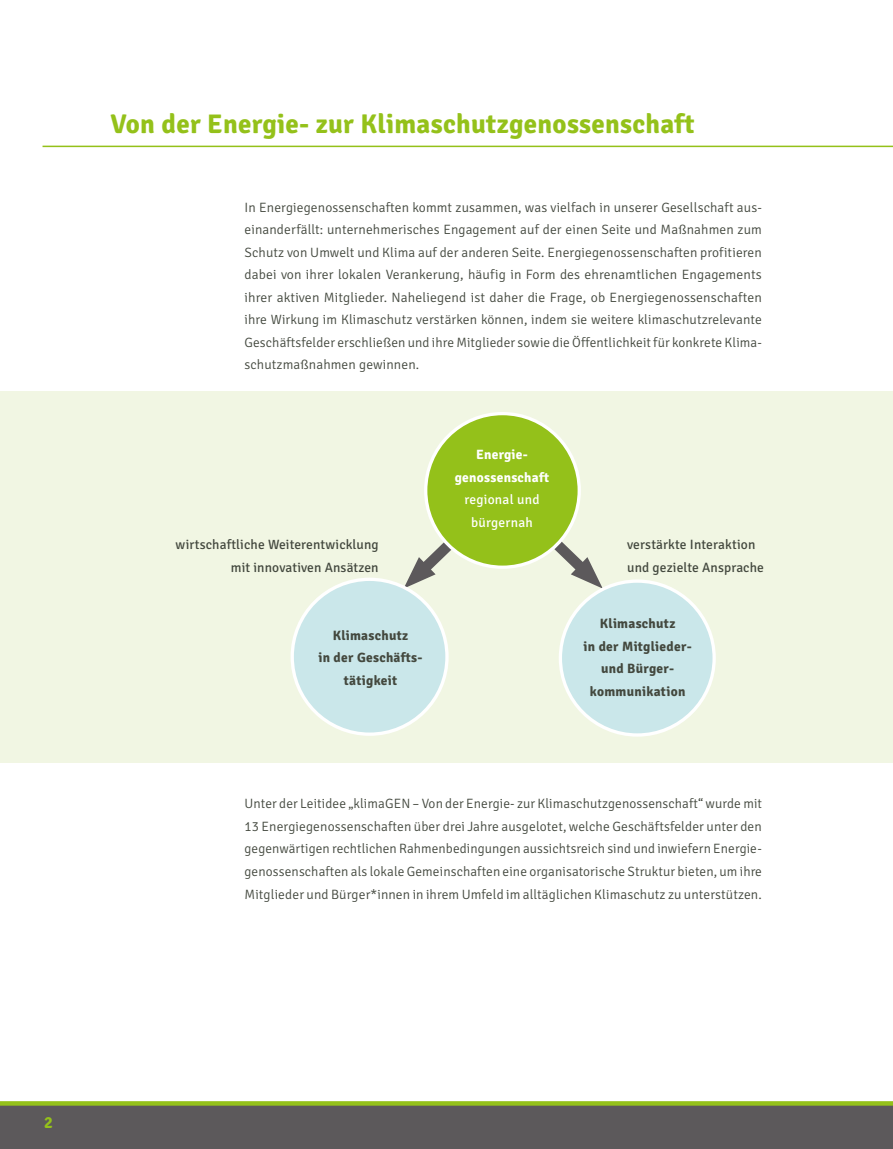
<style>
.page{position:relative;width:893px;height:1149px;background:#fff}
.page>*{position:absolute;margin:0;border:0;box-sizing:border-box;transform-origin:0 0}
.U1__Kapitelüberschri{font:700 27px "Signika";letter-spacing:.01em;color:#94c11a}
.t1{font:700 16.5px "Signika";color:#94c11a}
.Fließtext{font:300 13.5px/22.5px "Signika";letter-spacing:.01em;color:#43483e;text-align:justify}
.Grafik_Text_schwarz{font:13.5px/22.5px "Signika";letter-spacing:.01em;color:#43483e;text-align:right}
.Grafik_Text_weiß{font:700 13.5px/22.5px "Signika";letter-spacing:.02em;color:#43483e;text-align:center}
.Grafik_Text_weiß-2{font:700 13.5px/22.5px "Signika";letter-spacing:.02em;color:#fff;text-align:center}
.Grafik_Text_weiß-3{font:13.5px/22.5px "Signika";letter-spacing:.02em;color:#fff;text-align:center}
</style>
<div class="page">
<svg style="left:0;top:1101px;width:893px;height:47px;background:#616355"></svg>
<div style="left:0;top:391px;width:893px;height:371px;background:#f1f6e3"></div>
<hr style="left:43px;top:146px;width:850px;height:1px;background:#94c11a">
<svg style="left:402px;top:521px;width:71px;height:69px"></svg>
<svg style="left:534px;top:521px;width:70px;height:69px"></svg>
<div style="left:292px;top:579px;width:155px;height:155px;background:#cae7ea;border-radius:50%"></div>
<div style="left:291px;top:577px;width:158px;height:158px;border:3px solid #fff;border-radius:50%"></div>
<div style="left:560px;top:581px;width:154px;height:153px;background:#cae7ea;border-radius:50%"></div>
<div style="left:559px;top:579px;width:157px;height:157px;border:3px solid #fff;border-radius:50%"></div>
<div style="left:426px;top:413px;width:153px;height:154px;background:#94c11a;border-radius:50%"></div>
<div style="left:424px;top:412px;width:157px;height:156px;border:3px solid #fff;border-radius:50%"></div>
<p class="U1__Kapitelüberschri" style="left:111px;top:107px;width:586px">Von der Energie- zur Klimaschutzgenossenschaft</p>
<p class="Fließtext" style="left:244px;top:196px;width:519px">In Energiegenossenschaften kommt zusammen, was vielfach in unserer Gesellschaft aus&shy;einanderfällt: unternehmerisches Engagement auf der einen Seite und Maßnahmen zum Schutz von Umwelt und Klima auf der anderen Seite. Energiegenossenschaften profitieren dabei von ihrer lokalen Verankerung, häufig in Form des ehrenamtlichen Engagements ihrer aktiven Mitglieder. Naheliegend ist daher die Frage, ob Energiegenossenschaften ihre Wirkung im Klimaschutz verstärken können, indem sie weitere klimaschutzrelevante Geschäftsfelder erschließen und ihre Mitglieder sowie die Öffentlichkeit für konkrete Klima&shy;schutzmaßnahmen gewinnen.</p>
<p class="Grafik_Text_weiß-2" style="left:455px;top:443px;width:96px">Energie&shy;genossenschaft</p>
<p class="Grafik_Text_weiß-3" style="left:464px;top:488px;width:77px">regional und bürgernah</p>
<p class="Grafik_Text_schwarz" style="left:176px;top:533px;width:205px">wirtschaftliche Weiterentwicklung mit innovativen Ansätzen</p>
<p class="Grafik_Text_schwarz" style="left:627px;top:533px;width:138px;text-align:left">verstärkte Interaktion und gezielte Ansprache</p>
<p class="Grafik_Text_weiß" style="left:318px;top:623px;width:106px">Klimaschutz<br>in der Geschäfts-</p>
<p class="Grafik_Text_weiß" style="left:344px;top:668px;width:55px">tätigkeit</p>
<p class="Grafik_Text_weiß" style="left:584px;top:612px;width:110px">Klimaschutz<br>in der Mitglieder&shy;und Bürger-- kommunikation</p>
<p class="Fließtext" style="left:244px;top:792px;width:519px">Unter der Leitidee „klimaGEN – Von der Energie- zur Klimaschutzgenossenschaft“ wurde mit 13 Energiegenossenschaften über drei Jahre ausgelotet, welche Geschäftsfelder unter den gegenwärtigen rechtlichen Rahmenbedingungen aussichtsreich sind und inwiefern Energie&shy;genossenschaften als lokale Gemeinschaften eine organisatorische Struktur bieten, um ihre Mitglieder und Bürger*innen in ihrem Umfeld im alltäglichen Klimaschutz zu unterstützen.</p>
<p class="t1" style="left:44px;top:1111px;width:10px">2</p>
</div>
